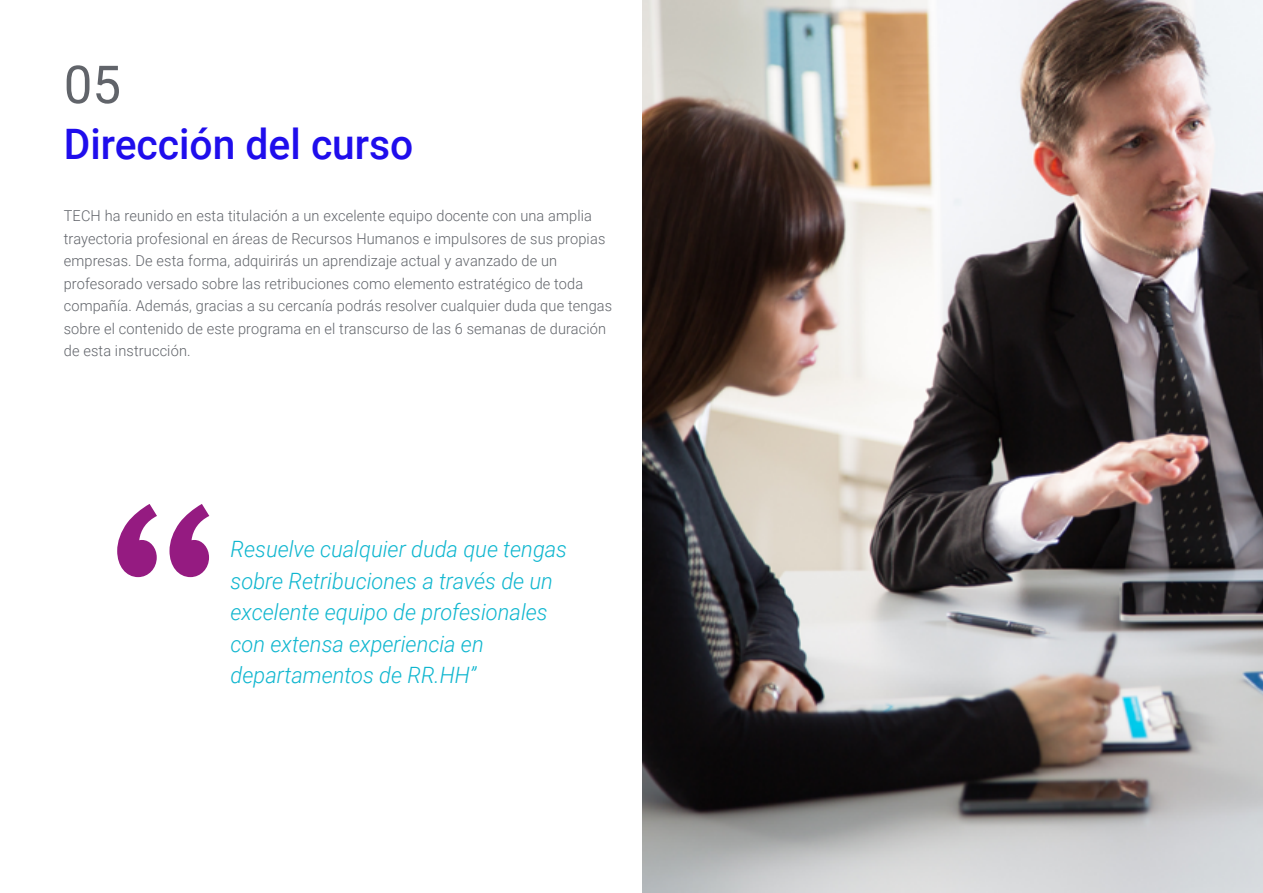
<style>
.page{position:relative;width:1263px;height:893px;background:#fff}
.page>*{position:absolute;margin:0;border:0;box-sizing:border-box;transform-origin:0 0}
.t1{font:52.5px "Roboto";color:#61646a}
.t2{font:500 42px "Roboto";color:#1f0dec}
.t3{font:italic 300 22.5px/31.5px "Roboto";color:#0fb6cf}
.t4{font:300 15px/22.5px "Roboto";letter-spacing:.01em;color:#61646a}
</style>
<div class="page">
<img style="left:642px;top:0;width:621px;height:893px">
<svg style="left:117px;top:504px;width:92px;height:73px"></svg>
<h1 class="t1" style="left:64px;top:48px;width:59px">05</h1>
<h2 class="t2" style="left:64px;top:115px;width:351px">Dirección del curso</h2>
<p class="t4" style="left:64px;top:204px;width:550px">TECH ha reunido en esta titulación a un excelente equipo docente con una amplia trayectoria profesional en áreas de Recursos Humanos e impulsores de sus propias empresas. De esta forma, adquirirás un aprendizaje actual y avanzado de un profesorado versado sobre las retribuciones como elemento estratégico de toda compañía. Además, gracias a su cercanía podrás resolver cualquier duda que tengas sobre el contenido de este programa en el transcurso de las 6 semanas de duración de esta instrucción.</p>
<h3 class="t3" style="left:231px;top:533px;width:338px">Resuelve cualquier duda que tengas sobre Retribuciones a través de un excelente equipo de profesionales con extensa experiencia en departamentos de RR.HH”</h3>
</div>
